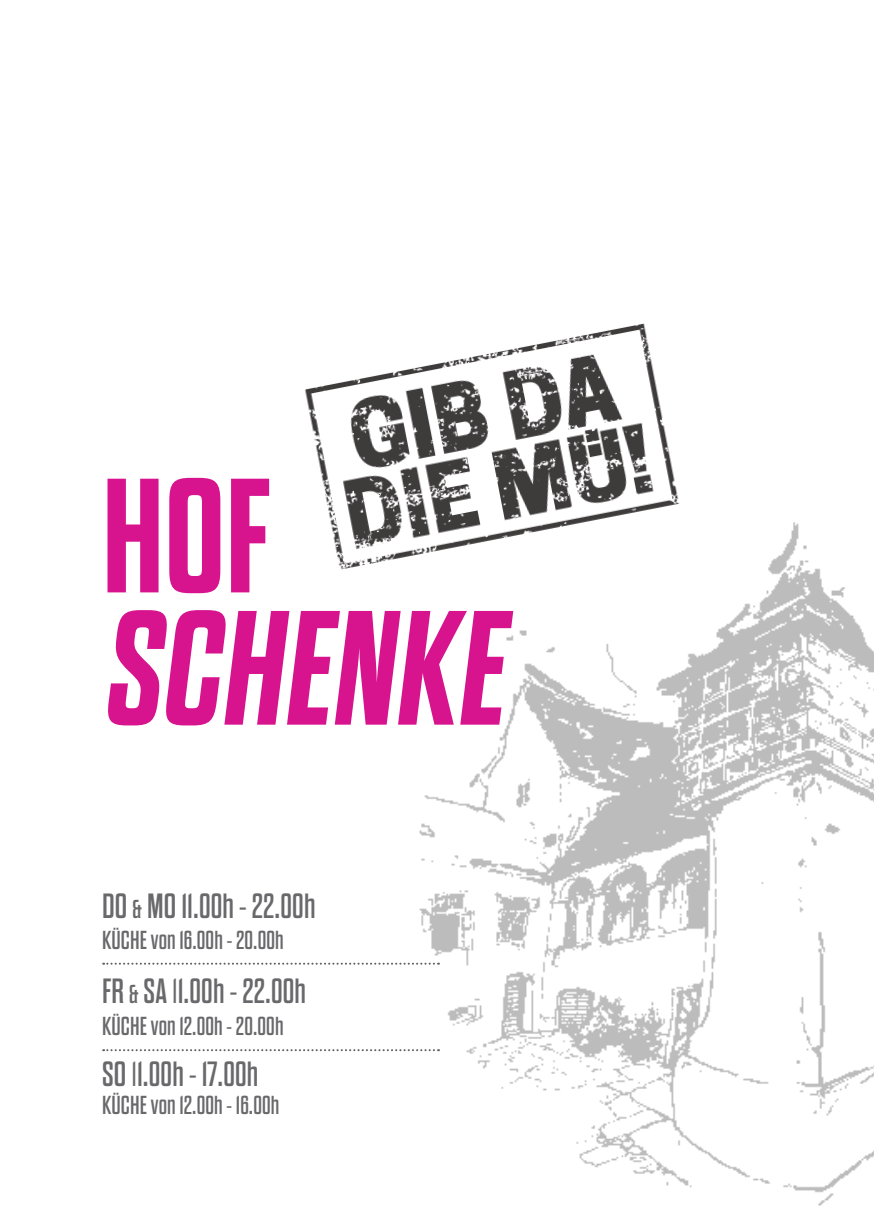
<style>
.page{position:relative;width:874px;height:1225px;background:#fff}
.page>*{position:absolute;margin:0;border:0;box-sizing:border-box;transform-origin:0 0}
.t1{font:700 162.4px "Dharma Gothic E";color:#d7148e}
.t2{font:35px "Dharma Gothic E";letter-spacing:.005em;color:#69696c}
.t3{font:26px "Dharma Gothic E";letter-spacing:.005em;color:#69696c}
.s1{font-size:26px}
.s2{font-weight:300}
</style>
<div class="page">
<img style="left:333px;top:522px;width:540px;height:684px">
<img style="left:305px;top:323px;width:419px;height:274px">
<svg style="left:103px;top:962px;width:336px;height:2px"></svg>
<svg style="left:103px;top:1049px;width:336px;height:2px"></svg>
<p class="t1" style="left:102px;top:454px;width:169px">HOF</p>
<p class="t1" style="left:102px;top:586px;width:422px">SCHENKE</p>
<p class="t2" style="left:102px;top:889px;width:215px">DO <span class="s1">&amp;</span> MO 11.00h - 22.00h</p>
<p class="t3" style="left:102px;top:926px;width:183px">KÜCHE von 16.00h - 20.00h</p>
<p class="t2" style="left:102px;top:974px;width:205px">FR <span class="s1">&amp;</span> SA <span class="s2">1</span>1.00h - 22.00h</p>
<p class="t3" style="left:102px;top:1013px;width:183px">KÜCHE von 12.00h - 20.00h</p>
<p class="t2" style="left:102px;top:1056px;width:158px">SO <span class="s2">1</span>1.00h - 17.00h</p>
<p class="t3" style="left:102px;top:1092px;width:179px">KÜCHE von 12.00h - 16.00h</p>
</div>
